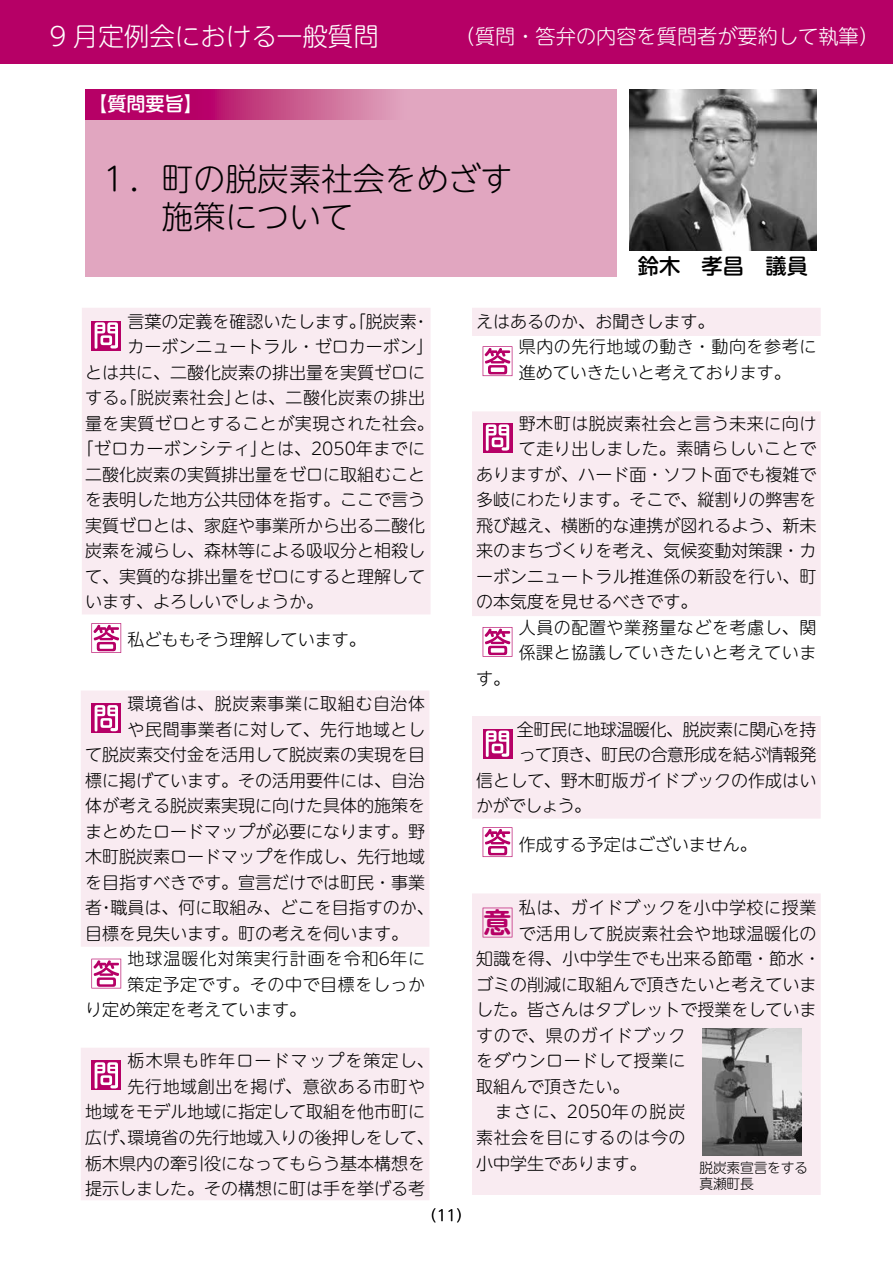
<style>
.page{position:relative;width:893px;height:1263px;background:#fff}
.page>*{position:absolute;margin:0;border:0;box-sizing:border-box;transform-origin:0 0}
.t1{font:300 31.95px/38.2px "UD Shin M Go Pro";color:#000}
.t2{font:700 27.9px "UD Shin M Go Pro De";color:#b60066}
.t3{font:300 25.5px "UD Shin M Go Pro";color:#fff}
.t4{font:500 21.3px "UD Shin M Go Pro";color:#000}
.t5{font:300 20.25px "UD Shin M Go Pro";color:#fff}
.t6{font:500 19.2px "UD Shin M Go Pro";color:#fff}
.t7{font:300 16.95px/25.5px "UD Shin M Go Pro";color:#000}
.t8{font:300 16.95px "UD Shin M Go Pro";letter-spacing:.03em;color:#000}
.t9{font:300 16.95px "UD Shin M Go Pro";letter-spacing:.035em;color:#000}
.t10{font:300 16.95px "UD Shin M Go Pro";letter-spacing:.025em;color:#000}
.t11{font:300 16.95px "UD Shin M Go Pro";letter-spacing:-.02em;color:#000}
.t12{font:300 16.95px "UD Shin M Go Pro";letter-spacing:-.03em;color:#000}
.t13{font:300 16.95px "UD Shin M Go Pro";letter-spacing:.06em;color:#000}
.t14{font:300 16.95px "UD Shin M Go Pro";letter-spacing:.065em;color:#000}
.t15{font:300 16.95px "UD Shin M Go Pro";letter-spacing:.11em;color:#000}
.t16{font:300 14.85px "UD Shin M Go Pro";color:#000}
.t17{font:300 13.8px/15.9px "UD Shin M Go Pro";letter-spacing:-.02em;color:#000}
</style>
<div class="page">
<div style="left:0;top:0;width:893px;height:64px;background:#b60066"></div>
<div style="left:85px;top:89px;width:532px;height:187px;background:#e1a6c0"></div>
<svg style="left:85px;top:89px;width:305px;height:30px;background:#c2357e"></svg>
<div style="left:82px;top:308px;width:349px;height:306px;background:#f9ebf1"></div>
<div style="left:472px;top:308px;width:349px;height:28px;background:#f9ebf1"></div>
<div style="left:472px;top:411px;width:349px;height:205px;background:#f9ebf1"></div>
<div style="left:472px;top:893px;width:349px;height:302px;background:#f9ebf1"></div>
<div style="left:81px;top:691px;width:348px;height:256px;background:#f9ebf1"></div>
<div style="left:81px;top:1048px;width:348px;height:152px;background:#f9ebf1"></div>
<img style="left:629px;top:89px;width:187px;height:162px">
<svg style="left:91px;top:321px;width:30px;height:29px"></svg>
<svg style="left:95px;top:322px;width:23px;height:27px"></svg>
<svg style="left:91px;top:623px;width:30px;height:30px"></svg>
<svg style="left:91px;top:703px;width:30px;height:30px"></svg>
<svg style="left:95px;top:705px;width:23px;height:26px"></svg>
<svg style="left:91px;top:959px;width:30px;height:29px"></svg>
<div style="left:91px;top:1060px;width:30px;height:30px;background:linear-gradient(to bottom,#b60066,#b60066)"></div>
<svg style="left:95px;top:1062px;width:23px;height:27px"></svg>
<svg style="left:483px;top:346px;width:29px;height:30px"></svg>
<svg style="left:483px;top:423px;width:29px;height:29px"></svg>
<svg style="left:486px;top:424px;width:23px;height:27px"></svg>
<svg style="left:483px;top:627px;width:29px;height:30px"></svg>
<div style="left:472px;top:716px;width:349px;height:103px;background:#f9ebf1"></div>
<svg style="left:483px;top:827px;width:29px;height:30px"></svg>
<svg style="left:483px;top:908px;width:29px;height:29px"></svg>
<img style="left:702px;top:1028px;width:99px;height:127px">
<h3 class="t3" style="left:24px;top:16px;width:535px">　9 月定例会における一般質問　　　　　　　</h3>
<p class="t5" style="left:455px;top:20px;width:426px">（質問・答弁の内容を質問者が要約して執筆）</p>
<p class="t6" style="left:88px;top:89px;width:116px">【質問要旨】</p>
<h1 class="t1" style="left:98px;top:158px;width:416px">１．町の脱炭素社会をめざす　　施策について</h1>
<p class="t4" style="left:638px;top:249px;width:172px">鈴木　孝昌　議員</p>
<p class="t7" style="left:128px;top:307px;width:303px">言葉の定義を確認いたします。「脱炭素・</p>
<p class="t7" style="left:128px;top:333px;width:308px">カーボンニュートラル・ゼロカーボン」</p>
<p class="t7" style="left:85px;top:358px;width:342px">とは共に、二酸化炭素の排出量を実質ゼロに</p>
<p class="t8" style="left:85px;top:384px;width:342px">する。「脱炭素社会」とは、二酸化炭素の排出</p>
<p class="t8" style="left:85px;top:409px;width:350px">量を実質ゼロとすることが実現された社会。</p>
<p class="t10" style="left:77px;top:435px;width:350px">「ゼロカーボンシティ」とは、2050年までに</p>
<p class="t7" style="left:85px;top:460px;width:342px">二酸化炭素の実質排出量をゼロに取組むこと</p>
<p class="t7" style="left:85px;top:486px;width:342px">を表明した地方公共団体を指す。ここで言う</p>
<p class="t7" style="left:85px;top:512px;width:342px">実質ゼロとは、家庭や事業所から出る二酸化</p>
<p class="t7" style="left:85px;top:537px;width:342px">炭素を減らし、森林等による吸収分と相殺し</p>
<p class="t7" style="left:85px;top:563px;width:342px">て、実質的な排出量をゼロにすると理解して</p>
<p class="t7" style="left:85px;top:588px;width:240px">います、よろしいでしょうか。</p>
<p class="t7" style="left:128px;top:626px;width:240px">私どももそう理解しています。</p>
<p class="t9" style="left:128px;top:690px;width:299px">環境省は、脱炭素事業に取組む自治体</p>
<p class="t9" style="left:128px;top:716px;width:299px">や民間事業者に対して、先行地域とし</p>
<p class="t7" style="left:85px;top:741px;width:342px">て脱炭素交付金を活用して脱炭素の実現を目</p>
<p class="t7" style="left:85px;top:767px;width:342px">標に掲げています。その活用要件には、自治</p>
<p class="t7" style="left:85px;top:792px;width:342px">体が考える脱炭素実現に向けた具体的施策を</p>
<p class="t7" style="left:85px;top:818px;width:342px">まとめたロードマップが必要になります。野</p>
<p class="t7" style="left:85px;top:843px;width:342px">木町脱炭素ロードマップを作成し、先行地域</p>
<p class="t7" style="left:85px;top:869px;width:342px">を目指すべきです。宣言だけでは町民・事業</p>
<p class="t7" style="left:85px;top:894px;width:350px">者・職員は、何に取組み、どこを目指すのか、</p>
<p class="t7" style="left:85px;top:920px;width:325px">目標を見失います。町の考えを伺います。</p>
<p class="t13" style="left:128px;top:945px;width:299px">地球温暖化対策実行計画を令和6年に</p>
<p class="t9" style="left:128px;top:971px;width:299px">策定予定です。その中で目標をしっか</p>
<p class="t7" style="left:85px;top:996px;width:223px">り定め策定を考えています。</p>
<p class="t14" style="left:128px;top:1047px;width:308px">栃木県も昨年ロードマップを策定し、</p>
<p class="t9" style="left:128px;top:1073px;width:299px">先行地域創出を掲げ、意欲ある市町や</p>
<p class="t7" style="left:85px;top:1098px;width:342px">地域をモデル地域に指定して取組を他市町に</p>
<p class="t7" style="left:85px;top:1124px;width:350px">広げ、環境省の先行地域入りの後押しをして、</p>
<p class="t7" style="left:85px;top:1149px;width:342px">栃木県内の牽引役になってもらう基本構想を</p>
<p class="t7" style="left:85px;top:1175px;width:342px">提示しました。その構想に町は手を挙げる考</p>
<p class="t16" style="left:422px;top:1203px;width:51px">（11）</p>
<p class="t7" style="left:519px;top:307px;width:299px;text-indent:-43px">えはあるのか、お聞きします。<br>県内の先行地域の動き・動向を参考に進めていきたいと考えております。</p>
<p class="t8" style="left:519px;top:409px;width:299px">野木町は脱炭素社会と言う未来に向け</p>
<p class="t9" style="left:519px;top:435px;width:299px">て走り出しました。素晴らしいことで</p>
<p class="t7" style="left:476px;top:460px;width:342px">ありますが、ハード面・ソフト面でも複雑で</p>
<p class="t7" style="left:476px;top:486px;width:342px">多岐にわたります。そこで、縦割りの弊害を</p>
<p class="t7" style="left:476px;top:512px;width:342px">飛び越え、横断的な連携が図れるよう、新未</p>
<p class="t7" style="left:476px;top:537px;width:342px">来のまちづくりを考え、気候変動対策課・カ</p>
<p class="t7" style="left:476px;top:563px;width:342px">ーボンニュートラル推進係の新設を行い、町</p>
<p class="t7" style="left:476px;top:588px;width:223px">の本気度を見せるべきです。</p>
<p class="t9" style="left:519px;top:613px;width:299px">人員の配置や業務量などを考慮し、関</p>
<p class="t8" style="left:519px;top:639px;width:299px">係課と協議していきたいと考えていま</p>
<p class="t7" style="left:476px;top:665px;width:36px">す。</p>
<p class="t11" style="left:517px;top:716px;width:301px">全町民に地球温暖化、脱炭素に関心を持</p>
<p class="t12" style="left:519px;top:741px;width:299px">って頂き、町民の合意形成を結ぶ情報発</p>
<p class="t7" style="left:476px;top:767px;width:342px">信として、野木町版ガイドブックの作成はい</p>
<p class="t7" style="left:476px;top:792px;width:116px">かがでしょう。</p>
<p class="t7" style="left:519px;top:830px;width:240px">作成する予定はございません。</p>
<p class="t9" style="left:519px;top:894px;width:299px">私は、ガイドブックを小中学校に授業</p>
<p class="t8" style="left:519px;top:920px;width:299px">で活用して脱炭素社会や地球温暖化の</p>
<p class="t7" style="left:476px;top:945px;width:346px">知識を得、小中学生でも出来る節電・節水・</p>
<p class="t7" style="left:476px;top:971px;width:342px">ゴミの削減に取組んで頂きたいと考えていま</p>
<p class="t7" style="left:476px;top:996px;width:342px">した。皆さんはタブレットで授業をしていま</p>
<p class="t8" style="left:476px;top:1022px;width:211px">すので、県のガイドブック</p>
<p class="t8" style="left:476px;top:1047px;width:211px">をダウンロードして授業に</p>
<p class="t7" style="left:476px;top:1073px;width:155px">取組んで頂きたい。</p>
<p class="t15" style="left:476px;top:1098px;width:211px">　まさに、2050年の脱炭</p>
<p class="t8" style="left:476px;top:1124px;width:211px">素社会を目にするのは今の</p>
<p class="t7" style="left:476px;top:1149px;width:172px">小中学生であります。</p>
<p class="t17" style="left:699px;top:1159px;width:110px">脱炭素宣言をする真瀬町長</p>
<h2 class="t2" style="left:484px;top:900px;width:29px">意</h2>
</div>
